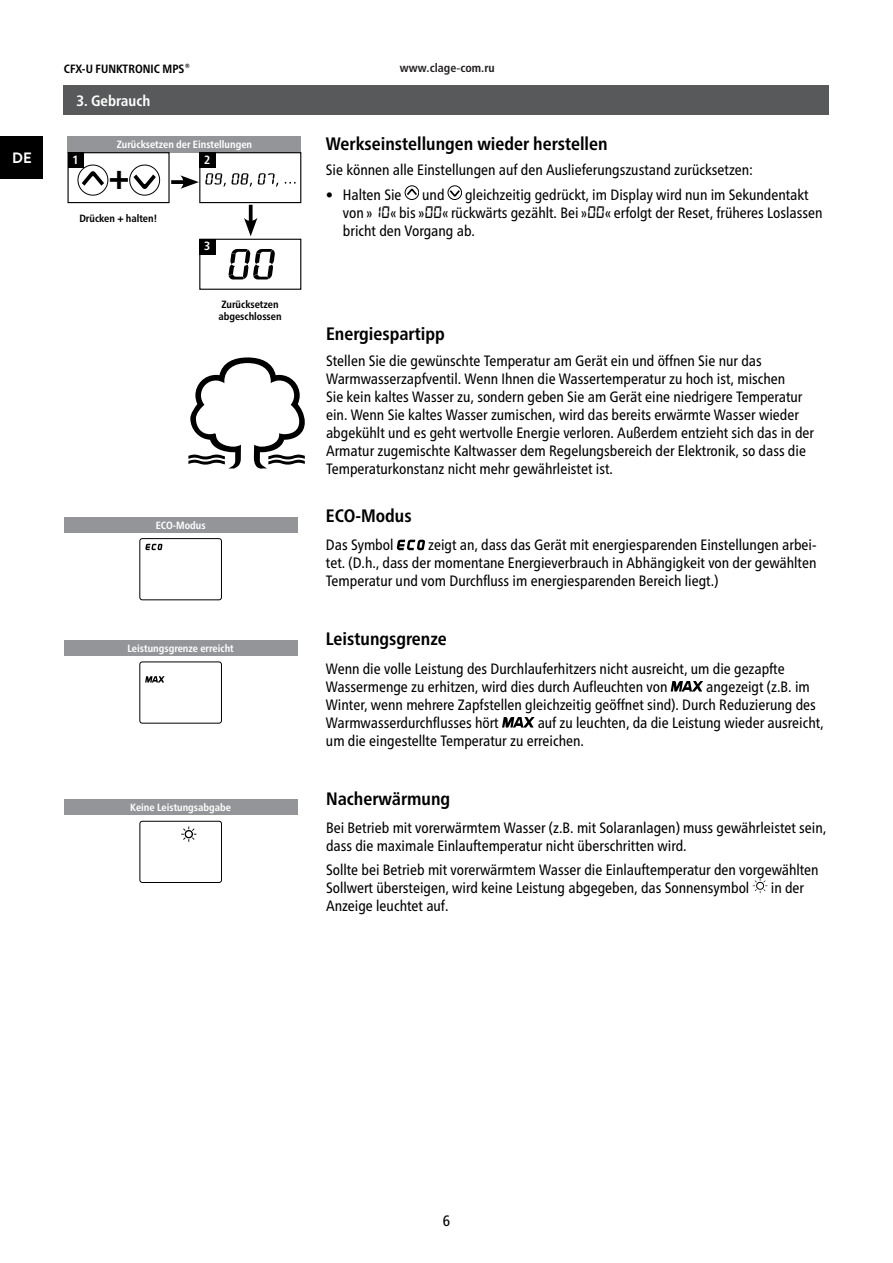
<style>
.page{position:relative;width:893px;height:1263px;background:#fff}
.page>*{position:absolute;margin:0;border:0;box-sizing:border-box;transform-origin:0 0}
.t1{font:700 condensed 34.5px "Frutiger Neue LTW1 G";color:#000}
.t2{font:700 condensed 18px "Frutiger Neue LTW1 G";color:#000}
.t3{font:condensed 15px/18px "Frutiger Neue LTW1 G";color:#000}
.t4{font:700 condensed 15px "Frutiger Neue LTW1 G";color:#fff}
.t5{font:700 15px "Brandon Text";color:#fff}
.t6{font:700 condensed 12px "Frutiger Neue LTW1 G";color:#000}
.t7{font:700 condensed 12px "Frutiger LT Std";color:#231f20}
.t8{font:700 condensed 12px "Frutiger Neue LTW1 G";color:#fff}
.t9{font:700 condensed 10.5px "Frutiger Neue LTW1 G";color:#fff}
.t10{font:700 condensed 10.5px/12.6px "Frutiger Neue LTW1 G";color:#000}
.s1{font-family:"Arial";font-weight:400;font-stretch:normal}
.s2{font-family:"Segment 7 Standard";font-stretch:normal}
</style>
<div class="page">
<div style="left:0;top:136px;width:43px;height:43px;background:#000"></div>
<div style="left:68px;top:136px;width:233px;height:16px;background:#939598"></div>
<div style="left:68px;top:152px;width:102px;height:51px;border:1px solid #000"></div>
<div style="left:68px;top:152px;width:15px;height:16px;background:#000"></div>
<div style="left:199px;top:152px;width:102px;height:51px;border:1px solid #000"></div>
<svg style="left:78px;top:165px;width:30px;height:31px"></svg>
<svg style="left:129px;top:165px;width:31px;height:31px"></svg>
<svg style="left:171px;top:180px;width:9px;height:4px"></svg>
<svg style="left:180px;top:175px;width:19px;height:14px"></svg>
<svg style="left:249px;top:205px;width:4px;height:13px"></svg>
<svg style="left:244px;top:218px;width:13px;height:18px"></svg>
<svg style="left:285px;top:182px;width:11px;height:2px"></svg>
<svg style="left:205px;top:173px;width:47px;height:14px"></svg>
<svg style="left:258px;top:173px;width:20px;height:14px"></svg>
<div style="left:199px;top:239px;width:102px;height:51px;border:1px solid #000"></div>
<div style="left:199px;top:239px;width:16px;height:16px;background:#000"></div>
<svg style="left:229px;top:249px;width:46px;height:30px"></svg>
<div style="left:199px;top:152px;width:16px;height:16px;background:#000"></div>
<div style="left:64px;top:85px;width:765px;height:30px;background:#58595b"></div>
<div style="left:405px;top:186px;width:14px;height:14px;border:1px solid #000;border-radius:50%"></div>
<svg style="left:407px;top:188px;width:10px;height:7px"></svg>
<div style="left:448px;top:186px;width:14px;height:14px;border:1px solid #000;border-radius:50%"></div>
<svg style="left:450px;top:190px;width:10px;height:7px"></svg>
<svg style="left:397px;top:540px;width:28px;height:10px"></svg>
<svg style="left:181px;top:826px;width:16px;height:16px"></svg>
<div style="left:139px;top:821px;width:83px;height:62px;border:1px solid #000;border-radius:3px"></div>
<div style="left:64px;top:799px;width:234px;height:16px;background:#939598"></div>
<svg style="left:145px;top:676px;width:20px;height:6px"></svg>
<div style="left:139px;top:661px;width:83px;height:63px;border:1px solid #000;border-radius:3px"></div>
<div style="left:64px;top:640px;width:234px;height:16px;background:#939598"></div>
<svg style="left:145px;top:544px;width:17px;height:6px"></svg>
<div style="left:139px;top:538px;width:83px;height:62px;border:1px solid #000;border-radius:3px"></div>
<div style="left:64px;top:516px;width:234px;height:16px;background:#939598"></div>
<svg style="left:671px;top:681px;width:32px;height:10px"></svg>
<svg style="left:502px;top:717px;width:32px;height:10px"></svg>
<svg style="left:753px;top:878px;width:15px;height:15px"></svg>
<svg style="left:188px;top:357px;width:117px;height:112px"></svg>
<p class="t5" style="left:12px;top:147px;width:21px">DE</p>
<p class="t6" style="left:64px;top:62px;width:128px">CFX-U FUNKTRONIC MPS®</p>
<p class="t4" style="left:77px;top:92px;width:75px">3. Gebrauch</p>
<p class="t8" style="left:72px;top:152px;width:8px">1</p>
<p class="t9" style="left:117px;top:138px;width:137px">Zurücksetzen der Einstellungen</p>
<h1 class="t1" style="left:109px;top:157px;width:22px">+</h1>
<p class="t8" style="left:204px;top:152px;width:8px">2</p>
<p class="t10" style="left:79px;top:212px;width:79px">Drücken + halten!</p>
<p class="t8" style="left:204px;top:239px;width:8px">3</p>
<p class="t10" style="left:218px;top:297px;width:65px">Zurücksetzen abgeschlossen</p>
<p class="t9" style="left:156px;top:519px;width:51px">ECO-Modus</p>
<p class="t9" style="left:128px;top:642px;width:108px">Leistungsgrenze erreicht</p>
<p class="t9" style="left:130px;top:801px;width:102px">Keine Leistungsabgabe</p>
<p class="t7" style="left:400px;top:60px;width:96px">www.clage<span class="s1">-</span>com.ru</p>
<p class="t2" style="left:326px;top:133px;width:283px">Werkseinstellungen wieder herstellen</p>
<p class="t3" style="left:326px;top:161px;width:429px">Sie können alle Einstellungen auf den Auslieferungszustand zurücksetzen:</p>
<p class="t3" style="left:326px;top:185px;width:77px">• Halten Sie</p>
<p class="t3" style="left:422px;top:185px;width:24px">und</p>
<p class="t3" style="left:343px;top:185px;width:481px;text-indent:122px">gleichzeitig gedrückt, im Display wird nun im Sekundentakt von »<span class="s2">10</span>« bis »<span class="s2">00</span>« rückwärts gezählt. Bei »<span class="s2">00</span>« erfolgt der Reset, früheres Loslassen bricht den Vorgang ab.</p>
<p class="t2" style="left:326px;top:324px;width:120px">Energiespartipp</p>
<p class="t3" style="left:326px;top:352px;width:489px">Stellen Sie die gewünschte Temperatur am Gerät ein und öffnen Sie nur das Warmwasserzapfventil. Wenn Ihnen die Wassertemperatur zu hoch ist, mischen<br>Sie kein kaltes Wasser zu, sondern geben Sie am Gerät eine niedrigere Temperatur ein. Wenn Sie kaltes Wasser zumischen, wird das bereits erwärmte Wasser wieder abgekühlt und es geht wertvolle Energie verloren. Außerdem entzieht sich das in der Armatur zugemischte Kaltwasser dem Regelungsbereich der Elektronik, so dass die Temperaturkonstanz nicht mehr gewährleistet ist.</p>
<p class="t2" style="left:326px;top:505px;width:87px">ECO-Modus</p>
<p class="t3" style="left:326px;top:536px;width:492px;text-align:justify;text-indent:102px">zeigt an, dass das Gerät mit energiesparenden Einstellungen arbei&shy;tet. (D.h., dass der momentane Energieverbrauch in Abhängigkeit von der gewählten Temperatur und vom Durchfluss im energiesparenden Bereich liegt.)</p>
<p class="t3" style="left:326px;top:536px;width:69px">Das Symbol</p>
<p class="t2" style="left:326px;top:628px;width:122px">Leistungsgrenze</p>
<p class="t3" style="left:326px;top:659px;width:460px">Wenn die volle Leistung des Durchlauferhitzers nicht ausreicht, um die gezapfte<br>Wassermenge zu erhitzen, wird dies durch Aufleuchten von</p>
<p class="t3" style="left:326px;top:677px;width:491px;text-indent:380px">angezeigt (z.B. im<br>Winter, wenn mehrere Zapfstellen gleichzeitig geöffnet sind). Durch Reduzierung des<br>Warmwasserdurchflusses hört</p>
<p class="t3" style="left:326px;top:713px;width:499px;text-indent:212px">auf zu leuchten, da die Leistung wieder ausreicht, um die eingestellte Temperatur zu erreichen.</p>
<p class="t2" style="left:326px;top:788px;width:126px">Nacherwärmung</p>
<p class="t3" style="left:326px;top:818px;width:502px">Bei Betrieb mit vorerwärmtem Wasser (z.B. mit Solaranlagen) muss gewährleistet sein, dass die maximale Einlauftemperatur nicht überschritten wird.</p>
<p class="t3" style="left:326px;top:861px;width:494px">Sollte bei Betrieb mit vorerwärmtem Wasser die Einlauftemperatur den vorgewählten<br>Sollwert übersteigen, wird keine Leistung abgegeben, das Sonnensymbol</p>
<p class="t3" style="left:771px;top:879px;width:35px">in der</p>
<p class="t3" style="left:326px;top:897px;width:124px">Anzeige leuchtet auf.</p>
<p class="t3" style="left:443px;top:1212px;width:9px">6</p>
</div>
